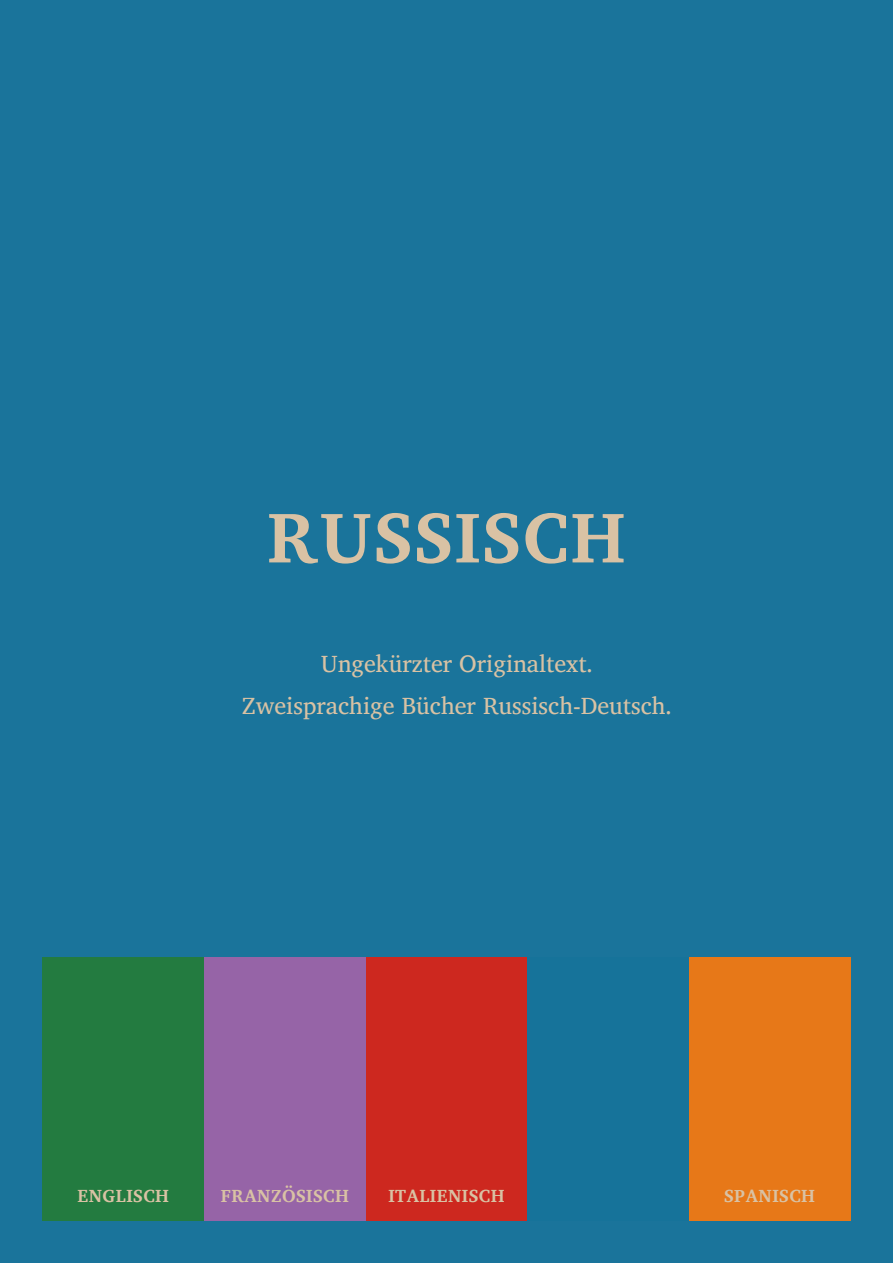
<style>
.page{position:relative;width:893px;height:1263px;background:#1a749b}
.page>*{position:absolute;margin:0;border:0;box-sizing:border-box;transform-origin:0 0}
.t1{font:700 72px "Charis SIL";letter-spacing:.025em;color:#d9c2a4}
.t2{font:24px/42px "Charis SIL";color:#d9c2a4;text-align:center}
.t3{font:700 18px "Charis SIL";letter-spacing:.025em;color:#d9c2a4}
</style>
<div class="page">
<div style="left:43px;top:957px;width:161px;height:263px;background:#237b40"></div>
<div style="left:204px;top:957px;width:162px;height:263px;background:#9664a7"></div>
<div style="left:366px;top:957px;width:161px;height:263px;background:#cd281f"></div>
<div style="left:689px;top:957px;width:161px;height:263px;background:#e77818"></div>
<div style="left:527px;top:957px;width:162px;height:263px;background:#16739a"></div>
<h1 class="t1" style="left:267px;top:495px;width:360px">RUSSISCH</h1>
<p class="t2" style="left:242px;top:643px;width:432px">Ungekürzter Originaltext.<br>Zweisprachige Bücher Russisch-Deutsch.</p>
<p class="t3" style="left:78px;top:1185px;width:93px">ENGLISCH</p>
<p class="t3" style="left:221px;top:1185px;width:130px">FRANZÖSISCH</p>
<p class="t3" style="left:388px;top:1185px;width:118px">ITALIENISCH</p>
<p class="t3" style="left:724px;top:1185px;width:92px">SPANISCH</p>
</div>
